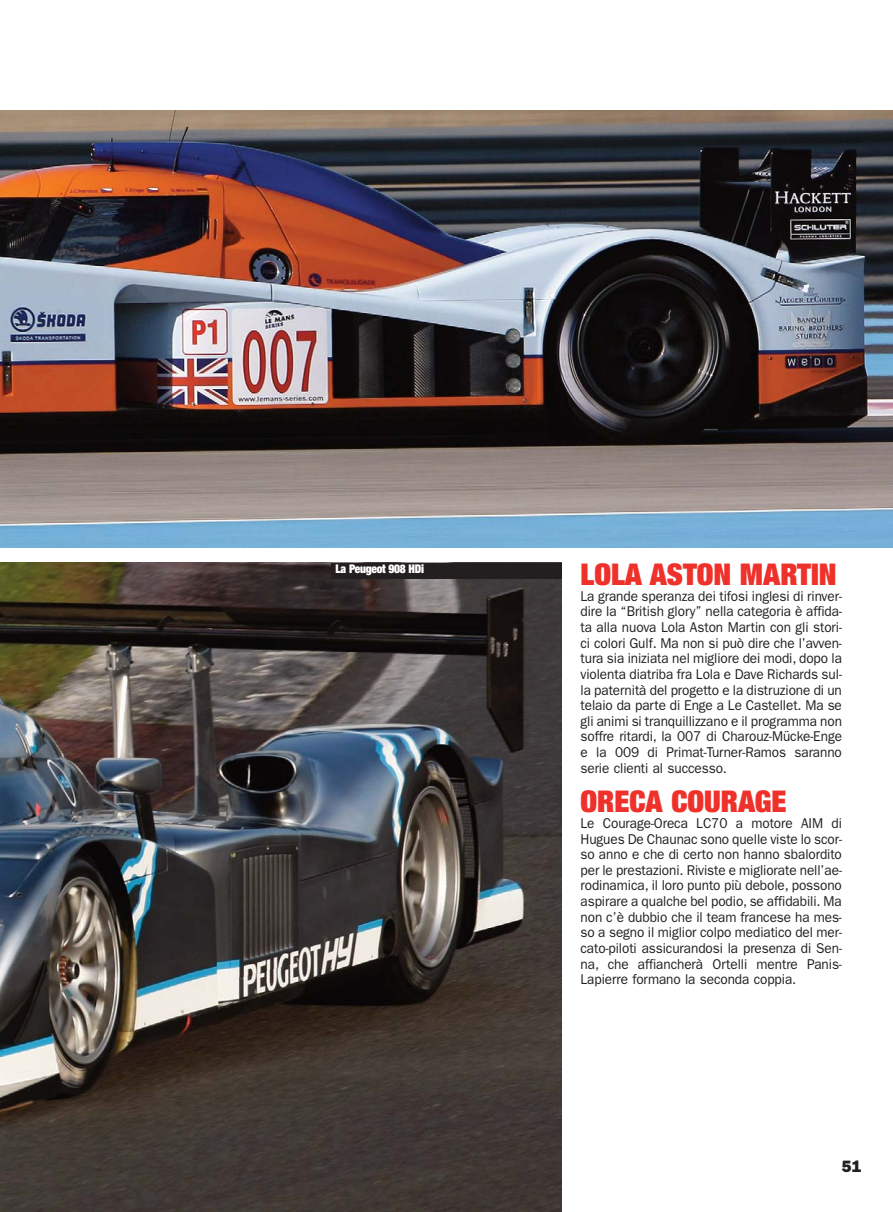
<style>
.page{position:relative;width:893px;height:1212px;background:#fff}
.page>*{position:absolute;margin:0;border:0;box-sizing:border-box;transform-origin:0 0}
.t1{font:900 condensed 30px "Helvetica Neue LT Std";color:#ee312a}
.t2{font:16.5px "ITC Franklin Gothic Std Hvy";color:#231f20}
.t3{font:14.25px/15.6px "ITC Franklin Gothic Std";letter-spacing:-.005em;color:#231f20;text-align:justify;scale:.95 1}
.t4{font:900 condensed 12px "Helvetica Neue LT Std";letter-spacing:-.02em;color:#fff;scale:.95 1}
</style>
<div class="page">
<img style="left:0;top:562px;width:561px;height:650px">
<img style="left:0;top:111px;width:893px;height:436px">
<div style="left:331px;top:563px;width:230px;height:15px;background:#231f20"></div>
<p class="t4" style="left:336px;top:564px;width:95px">La Peugeot 908 HDi</p>
<h1 class="t1" style="left:580px;top:564px;width:258px">LOLA ASTON MARTIN</h1>
<p class="t3" style="left:580px;top:589px;width:277px">La grande speranza dei tifosi inglesi di rinver&shy;dire la “British glory” nella categoria è affida&shy;ta alla nuova Lola Aston Martin con gli stori&shy;ci colori Gulf. Ma non si può dire che l’avven&shy;tura sia iniziata nel migliore dei modi, dopo la violenta diatriba fra Lola e Dave Richards sul&shy;la paternità del progetto e la distruzione di un telaio da parte di Enge a Le Castellet. Ma se gli animi si tranquillizzano e il programma non soffre ritardi, la 007 di Charouz-Mücke-Enge e la 009 di Primat-Turner-Ramos saranno serie clienti al successo.</p>
<h1 class="t1" style="left:580px;top:791px;width:207px">ORECA COURAGE</h1>
<p class="t3" style="left:580px;top:816px;width:277px">Le Courage-Oreca LC70 a motore AIM di Hugues De Chaunac sono quelle viste lo scor&shy;so anno e che di certo non hanno sbalordito per le prestazioni. Riviste e migliorate nell’ae&shy;rodinamica, il loro punto più debole, possono aspirare a qualche bel podio, se affidabili. Ma non c’è dubbio che il team francese ha mes&shy;so a segno il miglior colpo mediatico del mer&shy;cato-piloti assicurandosi la presenza di Sen&shy;na, che affiancherà Ortelli mentre Panis-Lapierre formano la seconda coppia.</p>
<p class="t2" style="left:842px;top:1160px;width:21px">51</p>
</div>
